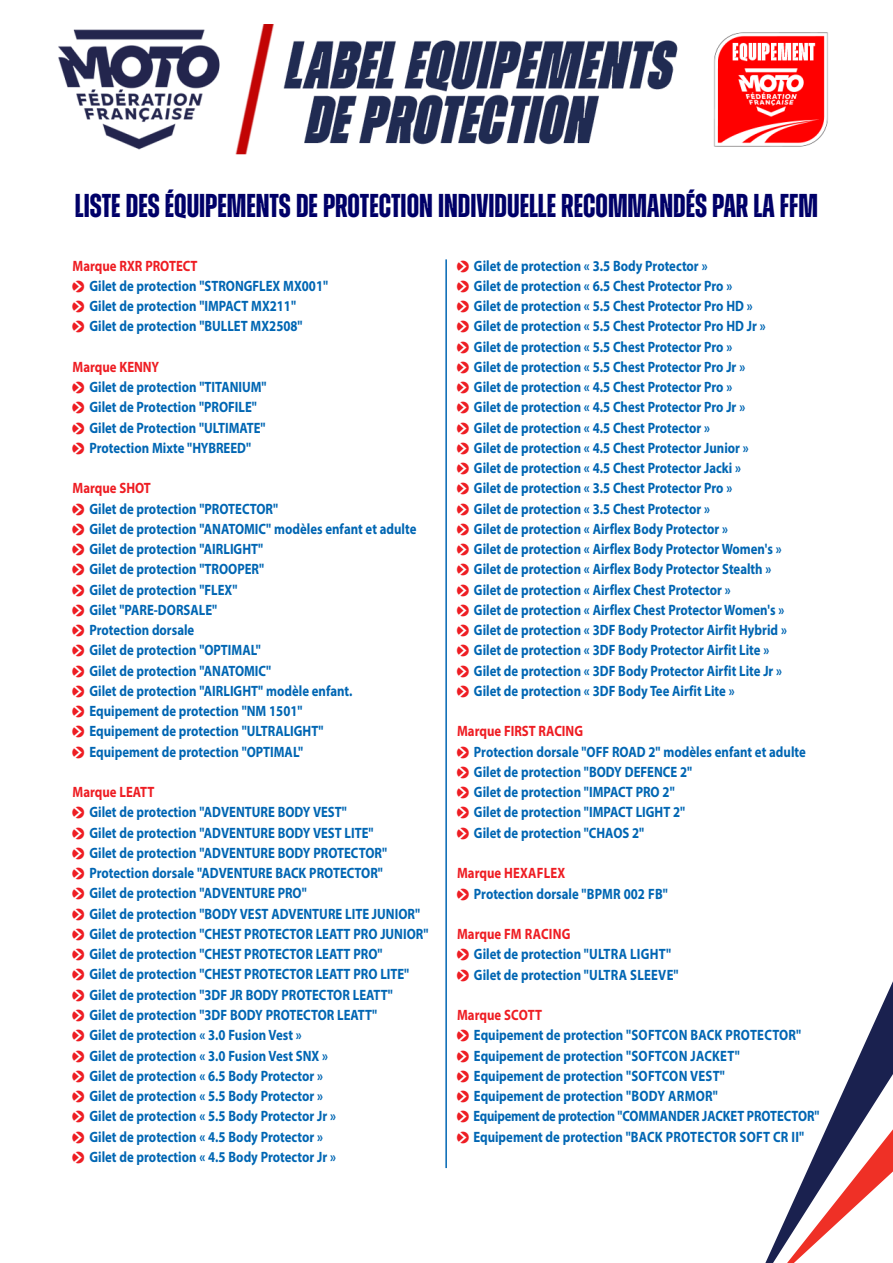
<style>
.page{position:relative;width:893px;height:1263px;background:#fff}
.page>*{position:absolute;margin:0;border:0;box-sizing:border-box;transform-origin:0 0}
.t1{font:700 33px "Zuume Cut";color:#000068}
.texte_base{font:700 15px "Myriad Pro";color:#0166b3;scale:.85 1}
.texte_base-2{font:700 15px "Myriad Pro";color:#ee1d23;scale:.85 1}
.texte_base-3{font:700 15px "Myriad Pro";letter-spacing:-.02em;color:#0166b3;scale:.84 1}
.s1{font-family:"Pointers";font-weight:400;color:#ee1d23}
</style>
<div class="page">
<img style="left:58px;top:24px;width:770px;height:131px">
<svg style="left:765px;top:981px;width:128px;height:282px"></svg>
<hr style="left:445px;top:259px;width:2px;height:909px;background:#0166b3">
<p class="t1" style="left:75px;top:188px;width:745px">LISTE DES ÉQUIPEMENTS DE PROTECTION INDIVIDUELLE RECOMMANDÉS PAR LA FFM</p>
<p class="texte_base-2" style="left:73px;top:256px;width:149px">Marque RXR PROTECT</p>
<p class="texte_base" style="left:73px;top:276px;width:302px"><span class="s1">O</span> Gilet de protection "STRONGFLEX MX001"</p>
<p class="texte_base" style="left:73px;top:296px;width:264px"><span class="s1">O</span> Gilet de protection "IMPACT MX211"</p>
<p class="texte_base" style="left:73px;top:317px;width:272px"><span class="s1">O</span> Gilet de protection "BULLET MX2508"</p>
<p class="texte_base-2" style="left:73px;top:357px;width:103px">Marque KENNY</p>
<p class="texte_base" style="left:73px;top:377px;width:230px"><span class="s1">O</span> Gilet de protection "TITANIUM"</p>
<p class="texte_base" style="left:73px;top:398px;width:218px"><span class="s1">O</span> Gilet de Protection "PROFILE"</p>
<p class="texte_base" style="left:73px;top:418px;width:229px"><span class="s1">O</span> Gilet de Protection "ULTIMATE"</p>
<p class="texte_base" style="left:73px;top:438px;width:212px"><span class="s1">O</span> Protection Mixte "HYBREED"</p>
<p class="texte_base-2" style="left:73px;top:479px;width:94px">Marque SHOT</p>
<p class="texte_base" style="left:73px;top:499px;width:243px"><span class="s1">O</span> Gilet de protection "PROTECTOR"</p>
<p class="texte_base" style="left:73px;top:519px;width:406px"><span class="s1">O</span> Gilet de protection "ANATOMIC" modèles enfant et adulte</p>
<p class="texte_base" style="left:73px;top:539px;width:226px"><span class="s1">O</span> Gilet de protection "AIRLIGHT"</p>
<p class="texte_base" style="left:73px;top:560px;width:227px"><span class="s1">O</span> Gilet de protection "TROOPER"</p>
<p class="texte_base" style="left:73px;top:580px;width:195px"><span class="s1">O</span> Gilet de protection "FLEX"</p>
<p class="texte_base" style="left:73px;top:600px;width:172px"><span class="s1">O</span> Gilet "PARE-DORSALE"</p>
<p class="texte_base" style="left:73px;top:620px;width:145px"><span class="s1">O</span> Protection dorsale</p>
<p class="texte_base" style="left:73px;top:641px;width:223px"><span class="s1">O</span> Gilet de protection "OPTIMAL"</p>
<p class="texte_base" style="left:73px;top:661px;width:235px"><span class="s1">O</span> Gilet de protection "ANATOMIC"</p>
<p class="texte_base" style="left:73px;top:681px;width:331px"><span class="s1">O</span> Gilet de protection "AIRLIGHT" modèle enfant.</p>
<p class="texte_base" style="left:73px;top:701px;width:272px"><span class="s1">O</span> Equipement de protection "NM 1501"</p>
<p class="texte_base" style="left:73px;top:722px;width:297px"><span class="s1">O</span> Equipement de protection "ULTRALIGHT"</p>
<p class="texte_base" style="left:73px;top:742px;width:273px"><span class="s1">O</span> Equipement de protection "OPTIMAL"</p>
<p class="texte_base-2" style="left:73px;top:782px;width:98px">Marque LEATT</p>
<p class="texte_base" style="left:73px;top:803px;width:324px"><span class="s1">O</span> Gilet de protection "ADVENTURE BODY VEST"</p>
<p class="texte_base" style="left:73px;top:823px;width:356px"><span class="s1">O</span> Gilet de protection "ADVENTURE BODY VEST LITE"</p>
<p class="texte_base" style="left:73px;top:843px;width:371px"><span class="s1">O</span> Gilet de protection "ADVENTURE BODY PROTECTOR"</p>
<p class="texte_base" style="left:73px;top:863px;width:367px"><span class="s1">O</span> Protection dorsale "ADVENTURE BACK PROTECTOR"</p>
<p class="texte_base" style="left:73px;top:884px;width:277px"><span class="s1">O</span> Gilet de protection "ADVENTURE PRO"</p>
<p class="texte_base" style="left:73px;top:904px;width:410px"><span class="s1">O</span> Gilet de protection "BODY VEST ADVENTURE LITE JUNIOR"</p>
<p class="texte_base" style="left:73px;top:924px;width:420px"><span class="s1">O</span> Gilet de protection "CHEST PROTECTOR LEATT PRO JUNIOR"</p>
<p class="texte_base" style="left:73px;top:944px;width:366px"><span class="s1">O</span> Gilet de protection "CHEST PROTECTOR LEATT PRO"</p>
<p class="texte_base" style="left:73px;top:965px;width:398px"><span class="s1">O</span> Gilet de protection "CHEST PROTECTOR LEATT PRO LITE"</p>
<p class="texte_base" style="left:73px;top:985px;width:378px"><span class="s1">O</span> Gilet de protection "3DF JR BODY PROTECTOR LEATT"</p>
<p class="texte_base" style="left:73px;top:1005px;width:360px"><span class="s1">O</span> Gilet de protection "3DF BODY PROTECTOR LEATT"</p>
<p class="texte_base" style="left:73px;top:1025px;width:271px"><span class="s1">O</span> Gilet de protection « 3.0 Fusion Vest »</p>
<p class="texte_base" style="left:73px;top:1046px;width:302px"><span class="s1">O</span> Gilet de protection « 3.0 Fusion Vest SNX »</p>
<p class="texte_base" style="left:73px;top:1066px;width:296px"><span class="s1">O</span> Gilet de protection « 6.5 Body Protector »</p>
<p class="texte_base" style="left:73px;top:1086px;width:296px"><span class="s1">O</span> Gilet de protection « 5.5 Body Protector »</p>
<p class="texte_base" style="left:73px;top:1106px;width:311px"><span class="s1">O</span> Gilet de protection « 5.5 Body Protector Jr »</p>
<p class="texte_base" style="left:73px;top:1127px;width:296px"><span class="s1">O</span> Gilet de protection « 4.5 Body Protector »</p>
<p class="texte_base" style="left:73px;top:1147px;width:311px"><span class="s1">O</span> Gilet de protection « 4.5 Body Protector Jr »</p>
<p class="texte_base" style="left:457px;top:256px;width:296px"><span class="s1">O</span> Gilet de protection « 3.5 Body Protector »</p>
<p class="texte_base" style="left:457px;top:276px;width:325px"><span class="s1">O</span> Gilet de protection « 6.5 Chest Protector Pro »</p>
<p class="texte_base" style="left:457px;top:296px;width:349px"><span class="s1">O</span> Gilet de protection « 5.5 Chest Protector Pro HD »</p>
<p class="texte_base" style="left:457px;top:317px;width:365px"><span class="s1">O</span> Gilet de protection « 5.5 Chest Protector Pro HD Jr »</p>
<p class="texte_base" style="left:457px;top:337px;width:325px"><span class="s1">O</span> Gilet de protection « 5.5 Chest Protector Pro »</p>
<p class="texte_base" style="left:457px;top:357px;width:340px"><span class="s1">O</span> Gilet de protection « 5.5 Chest Protector Pro Jr »</p>
<p class="texte_base" style="left:457px;top:377px;width:325px"><span class="s1">O</span> Gilet de protection « 4.5 Chest Protector Pro »</p>
<p class="texte_base" style="left:457px;top:398px;width:340px"><span class="s1">O</span> Gilet de protection « 4.5 Chest Protector Pro Jr »</p>
<p class="texte_base" style="left:457px;top:418px;width:299px"><span class="s1">O</span> Gilet de protection « 4.5 Chest Protector »</p>
<p class="texte_base" style="left:457px;top:438px;width:345px"><span class="s1">O</span> Gilet de protection « 4.5 Chest Protector Junior »</p>
<p class="texte_base" style="left:457px;top:458px;width:336px"><span class="s1">O</span> Gilet de protection « 4.5 Chest Protector Jacki »</p>
<p class="texte_base" style="left:457px;top:479px;width:325px"><span class="s1">O</span> Gilet de protection « 3.5 Chest Protector Pro »</p>
<p class="texte_base" style="left:457px;top:499px;width:299px"><span class="s1">O</span> Gilet de protection « 3.5 Chest Protector »</p>
<p class="texte_base" style="left:457px;top:519px;width:320px"><span class="s1">O</span> Gilet de protection « Airflex Body Protector »</p>
<p class="texte_base" style="left:457px;top:539px;width:383px"><span class="s1">O</span> Gilet de protection « Airflex Body Protector Women's »</p>
<p class="texte_base" style="left:457px;top:560px;width:371px"><span class="s1">O</span> Gilet de protection « Airflex Body Protector Stealth »</p>
<p class="texte_base" style="left:457px;top:580px;width:323px"><span class="s1">O</span> Gilet de protection « Airflex Chest Protector »</p>
<p class="texte_base" style="left:457px;top:600px;width:386px"><span class="s1">O</span> Gilet de protection « Airflex Chest Protector Women's »</p>
<p class="texte_base" style="left:457px;top:620px;width:390px"><span class="s1">O</span> Gilet de protection « 3DF Body Protector Airfit Hybrid »</p>
<p class="texte_base" style="left:457px;top:641px;width:369px"><span class="s1">O</span> Gilet de protection « 3DF Body Protector Airfit Lite »</p>
<p class="texte_base" style="left:457px;top:661px;width:384px"><span class="s1">O</span> Gilet de protection « 3DF Body Protector Airfit Lite Jr »</p>
<p class="texte_base" style="left:457px;top:681px;width:328px"><span class="s1">O</span> Gilet de protection « 3DF Body Tee Airfit Lite »</p>
<p class="texte_base-2" style="left:457px;top:722px;width:150px">Marque FIRST RACING</p>
<p class="texte_base" style="left:457px;top:742px;width:412px"><span class="s1">O</span> Protection dorsale "OFF ROAD 2" modèles enfant et adulte</p>
<p class="texte_base" style="left:457px;top:762px;width:278px"><span class="s1">O</span> Gilet de protection "BODY DEFENCE 2"</p>
<p class="texte_base" style="left:457px;top:782px;width:258px"><span class="s1">O</span> Gilet de protection "IMPACT PRO 2"</p>
<p class="texte_base" style="left:457px;top:803px;width:270px"><span class="s1">O</span> Gilet de protection "IMPACT LIGHT 2"</p>
<p class="texte_base" style="left:457px;top:823px;width:222px"><span class="s1">O</span> Gilet de protection "CHAOS 2"</p>
<p class="texte_base-2" style="left:457px;top:863px;width:129px">Marque HEXAFLEX</p>
<p class="texte_base" style="left:457px;top:884px;width:249px"><span class="s1">O</span> Protection dorsale "BPMR 002 FB"</p>
<p class="texte_base-2" style="left:457px;top:924px;width:135px">Marque FM RACING</p>
<p class="texte_base" style="left:457px;top:944px;width:253px"><span class="s1">O</span> Gilet de protection "ULTRA LIGHT"</p>
<p class="texte_base" style="left:457px;top:965px;width:262px"><span class="s1">O</span> Gilet de protection "ULTRA SLEEVE"</p>
<p class="texte_base-2" style="left:457px;top:1005px;width:102px">Marque SCOTT</p>
<p class="texte_base" style="left:457px;top:1025px;width:406px"><span class="s1">O</span> Equipement de protection "SOFTCON BACK PROTECTOR"</p>
<p class="texte_base" style="left:457px;top:1046px;width:334px"><span class="s1">O</span> Equipement de protection "SOFTCON JACKET"</p>
<p class="texte_base" style="left:457px;top:1066px;width:317px"><span class="s1">O</span> Equipement de protection "SOFTCON VEST"</p>
<p class="texte_base" style="left:457px;top:1086px;width:308px"><span class="s1">O</span> Equipement de protection "BODY ARMOR"</p>
<p class="texte_base-3" style="left:457px;top:1106px;width:433px"><span class="s1">O</span> Equipement de protection "COMMANDER JACKET PROTECTOR"</p>
<p class="texte_base" style="left:457px;top:1127px;width:410px"><span class="s1">O</span> Equipement de protection "BACK PROTECTOR SOFT CR II"</p>
</div>
